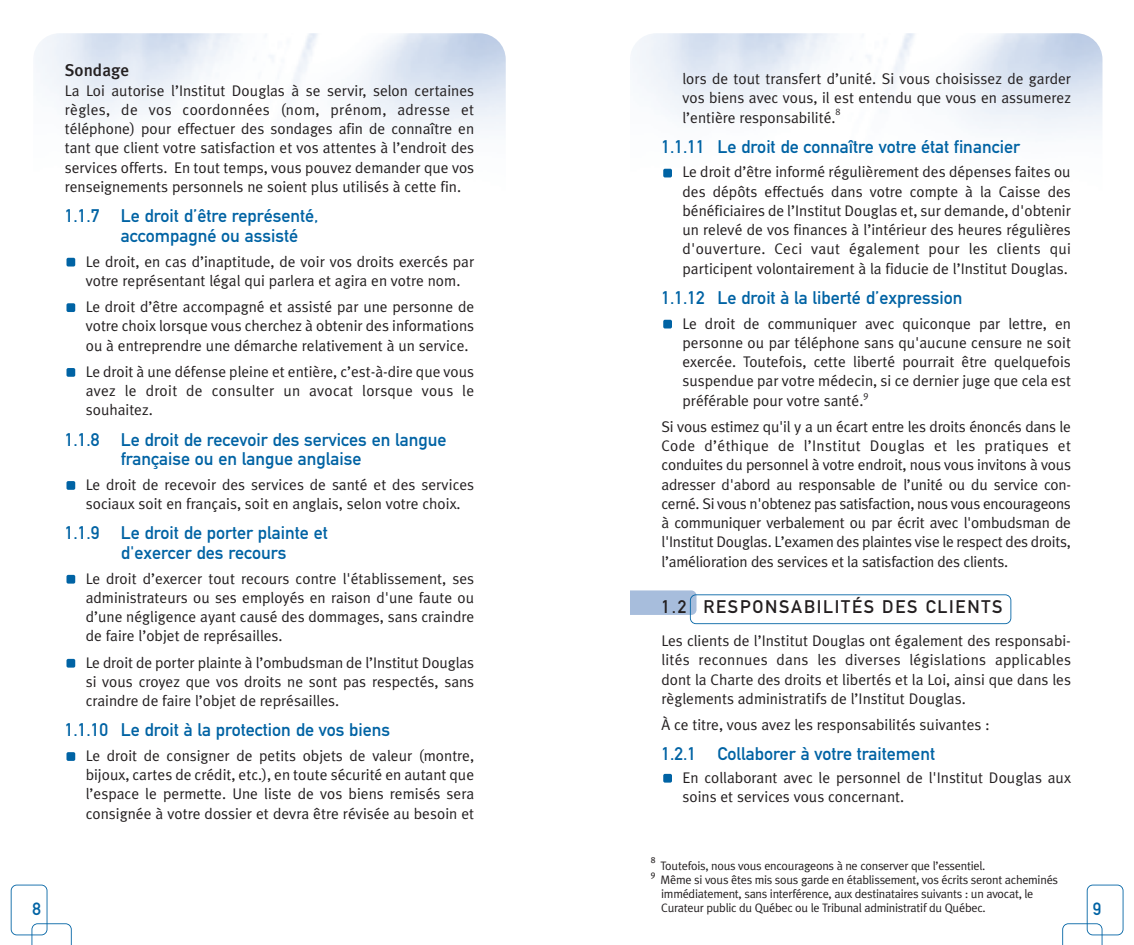
<style>
.page{position:relative;width:1134px;height:945px;background:#fff}
.page>*{position:absolute;margin:0;border:0;box-sizing:border-box;transform-origin:0 0}
.t1{font:18.03px/19.8px "DIN Mittelschrift Alternate";color:#0063a4}
.t2{font:18.03px "DIN Mittelschrift Alternate";letter-spacing:.095em;color:#231f20}
.t3{font:17.5px "DIN Mittelschrift Alternate";color:#0063a4}
.t4{font:500 17.15px "Meta Plus";color:#231f20}
.t5{font:15.4px/19.2px "Meta Plus Normal";color:#231f20;text-align:justify}
.t6{font:12.25px/14px "Meta Plus Normal";letter-spacing:-.02em;color:#231f20}
.t7{font:9.45px "Meta Plus Normal";color:#231f20}
.t8{font:8.75px "Meta Plus";color:#231f20}
</style>
<div class="page">
<img style="left:631px;top:33px;width:471px;height:145px">
<div style="left:1087px;top:885px;width:37px;height:50px;border:2px solid #0063a4;border-radius:6px"></div>
<svg style="left:1062px;top:923px;width:40px;height:22px"></svg>
<div style="left:66px;top:258px;width:9px;height:9px;background:#0063a4;border-radius:2px"></div>
<div style="left:66px;top:303px;width:9px;height:9px;background:#0063a4;border-radius:2px"></div>
<div style="left:66px;top:368px;width:9px;height:9px;background:#0063a4;border-radius:2px"></div>
<div style="left:66px;top:481px;width:9px;height:9px;background:#0063a4;border-radius:2px"></div>
<div style="left:66px;top:575px;width:9px;height:9px;background:#0063a4;border-radius:2px"></div>
<div style="left:66px;top:659px;width:9px;height:9px;background:#0063a4;border-radius:2px"></div>
<div style="left:66px;top:752px;width:9px;height:9px;background:#0063a4;border-radius:2px"></div>
<div style="left:11px;top:885px;width:36px;height:50px;border:2px solid #0063a4;border-radius:6px"></div>
<svg style="left:32px;top:923px;width:40px;height:22px"></svg>
<div style="left:613px;top:590px;width:84px;height:25px;background:#a7bddc;border-radius:5px"></div>
<div style="left:690px;top:594px;width:321px;height:30px;border:2px solid #0063a4;border-radius:6px"></div>
<div style="left:598px;top:584px;width:32px;height:190px;background:#fff"></div>
<div style="left:663px;top:774px;width:9px;height:9px;background:#0063a4;border-radius:2px"></div>
<div style="left:663px;top:169px;width:9px;height:8px;background:#0063a4;border-radius:2px"></div>
<div style="left:663px;top:320px;width:9px;height:9px;background:#0063a4;border-radius:2px"></div>
<p class="t4" style="left:65px;top:64px;width:66px">Sondage</p>
<p class="t5" style="left:65px;top:82px;width:411px">La Loi autorise l’Institut Douglas à se servir, selon certaines règles, de vos coordonnées (nom, prénom, adresse et téléphone) pour effectuer des sondages afin de connaître en tant que client votre satisfaction et vos attentes à l’endroit des services offerts. En tout temps, vous pouvez demander que vos renseignements personnels ne soient plus utilisés à cette fin.</p>
<p class="t1" style="left:121px;top:208px;width:199px;text-indent:-56px">1.1.7 Le droit d’être représenté, accompagné ou assisté</p>
<p class="t5" style="left:86px;top:253px;width:390px">Le droit, en cas d’inaptitude, de voir vos droits exercés par votre représentant légal qui parlera et agira en votre nom.</p>
<p class="t5" style="left:86px;top:298px;width:390px">Le droit d’être accompagné et assisté par une personne de votre choix lorsque vous cherchez à obtenir des informations ou à entreprendre une démarche relativement à un service.</p>
<p class="t5" style="left:86px;top:363px;width:390px">Le droit à une défense pleine et entière, c’est-à-dire que vous avez le droit de consulter un avocat lorsque vous le souhaitez.</p>
<p class="t1" style="left:121px;top:431px;width:327px;text-indent:-56px">1.1.8 Le droit de recevoir des services en langue française ou en langue anglaise</p>
<p class="t5" style="left:86px;top:476px;width:390px">Le droit de recevoir des services de santé et des services sociaux soit en français, soit en anglais, selon votre choix.</p>
<p class="t1" style="left:121px;top:525px;width:209px;text-indent:-56px">1.1.9 Le droit de porter plainte et d'exercer des recours</p>
<p class="t5" style="left:86px;top:570px;width:390px">Le droit d’exercer tout recours contre l'établissement, ses administrateurs ou ses employés en raison d'une faute ou d’une négligence ayant causé des dommages, sans craindre de faire l’objet de représailles.</p>
<p class="t5" style="left:86px;top:654px;width:390px">Le droit de porter plainte à l’ombudsman de l’Institut Douglas si vous croyez que vos droits ne sont pas respectés, sans craindre de faire l’objet de représailles.</p>
<p class="t1" style="left:65px;top:722px;width:327px">1.1.10 Le droit à la protection de vos biens</p>
<p class="t5" style="left:86px;top:747px;width:390px">Le droit de consigner de petits objets de valeur (montre, bijoux, cartes de crédit, etc.), en toute sécurité en autant que l’espace le permette. Une liste de vos biens remisés sera consignée à votre dossier et devra être révisée au besoin et</p>
<p class="t5" style="left:682px;top:70px;width:390px">lors de tout transfert d’unité. Si vous choisissez de garder vos biens avec vous, il est entendu que vous en assumerez l’entière responsabilité.</p>
<p class="t7" style="left:836px;top:108px;width:7px">8</p>
<p class="t1" style="left:662px;top:139px;width:360px">1.1.11 Le droit de connaître votre état financier</p>
<p class="t5" style="left:682px;top:164px;width:390px">Le droit d’être informé régulièrement des dépenses faites ou des dépôts effectués dans votre compte à la Caisse des bénéficiaires de l’Institut Douglas et, sur demande, d'obtenir un relevé de vos finances à l’intérieur des heures régulières d'ouverture. Ceci vaut également pour les clients qui participent volontairement à la fiducie de l’Institut Douglas.</p>
<p class="t1" style="left:662px;top:290px;width:302px">1.1.12 Le droit à la liberté d’expression</p>
<p class="t5" style="left:682px;top:315px;width:390px">Le droit de communiquer avec quiconque par lettre, en personne ou par téléphone sans qu'aucune censure ne soit exercée. Toutefois, cette liberté pourrait être quelquefois suspendue par votre médecin, si ce dernier juge que cela est préférable pour votre santé.</p>
<p class="t7" style="left:864px;top:391px;width:7px">9</p>
<p class="t5" style="left:662px;top:418px;width:411px">Si vous estimez qu'il y a un écart entre les droits énoncés dans le Code d’éthique de l’Institut Douglas et les pratiques et conduites du personnel à votre endroit, nous vous invitons à vous adresser d'abord au responsable de l’unité ou du service con&shy;cerné. Si vous n'obtenez pas satisfaction, nous vous encoura geons à communiquer verbalement ou par écrit avec l'ombudsman de l'Institut Douglas. L’examen des plaintes vise le respect des droits, l’amélioration des services et la satisfaction des clients.</p>
<p class="t2" style="left:662px;top:600px;width:343px">1.2 RESPONSABILITÉS DES CLIENTS</p>
<p class="t5" style="left:662px;top:632px;width:411px">Les clients de l’Institut Douglas ont également des responsabi - lités reconnues dans les diverses législations applicables dont la Charte des droits et libertés et la Loi, ainsi que dans les règlements administratifs de l’Institut Douglas.</p>
<p class="t5" style="left:662px;top:716px;width:330px">À ce titre, vous avez les responsabilités suivantes :</p>
<p class="t1" style="left:662px;top:745px;width:275px">1.2.1 Collaborer à votre traitement</p>
<p class="t5" style="left:682px;top:769px;width:390px">En collaborant avec le personnel de l'Institut Douglas aux soins et services vous concernant.</p>
<p class="t8" style="left:651px;top:857px;width:6px">8</p>
<p class="t6" style="left:661px;top:860px;width:326px">Toutefois, nous vous encourageons à ne conserver que l’essentiel.</p>
<p class="t8" style="left:651px;top:871px;width:6px">9</p>
<p class="t6" style="left:661px;top:874px;width:399px">Même si vous êtes mis sous garde en établissement, vos écrits seront acheminés immédiatement, sans interférence, aux destinataires suivants : un avocat, le<br>Curateur public du Québec ou le Tribunal administratif du Québec.</p>
<p class="t3" style="left:33px;top:903px;width:10px">8</p>
<p class="t3" style="left:1093px;top:903px;width:10px">9</p>
</div>
